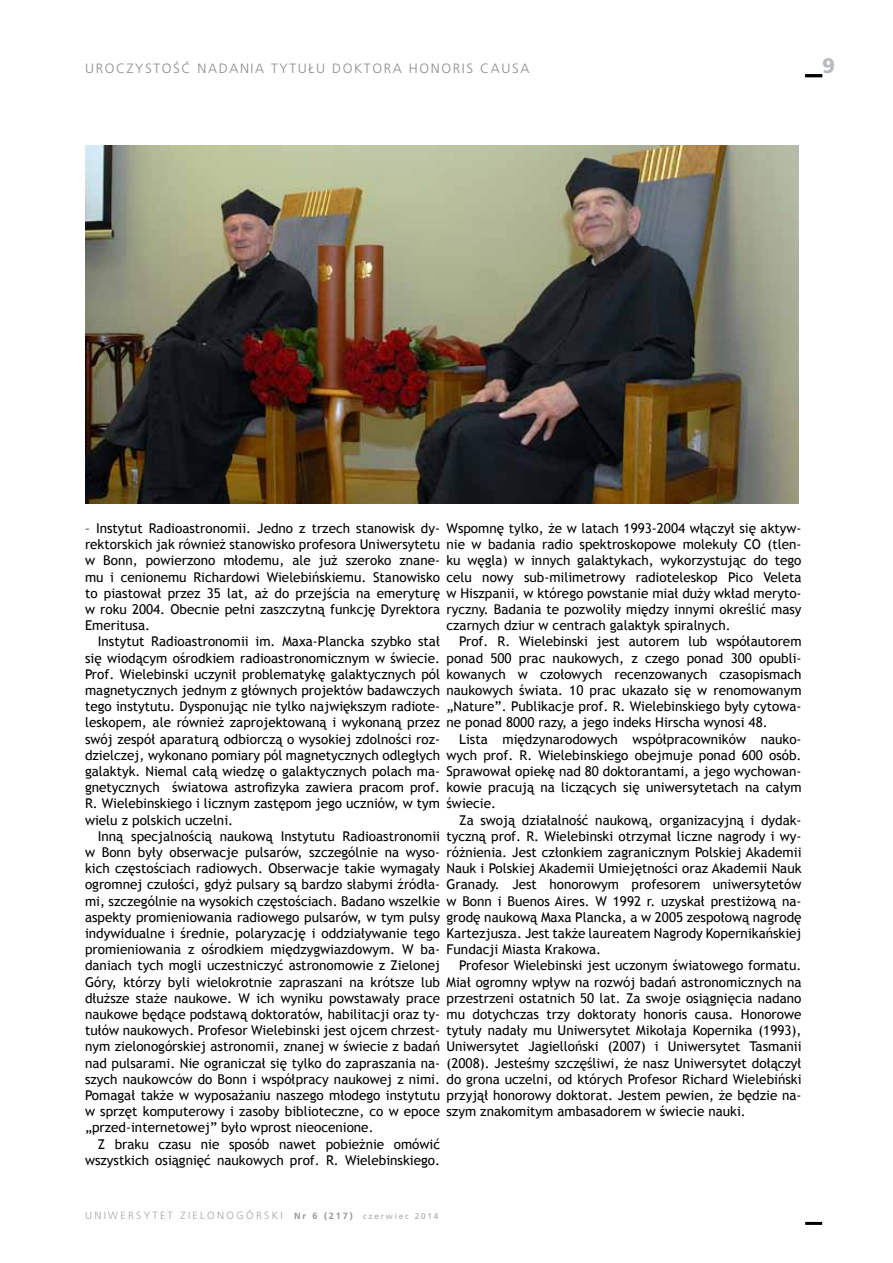
<style>
.page{position:relative;width:893px;height:1263px;background:#fff}
.page>*{position:absolute;margin:0;border:0;box-sizing:border-box;transform-origin:0 0}
.t1{font:900 21px "Frutiger LT Pro";color:#b8babc}
.t2{font:13.5px/16.2px "Trebuchet MS";color:#000;text-align:justify}
.t3{font:300 13.5px "Frutiger LT Pro";color:#8a8c8e}
.t4{font:300 10.5px "Frutiger LT Pro";letter-spacing:.22em;color:#a3a5a8}
.s1{font-weight:700;font-size:9px;color:#939597}
.s2{font-weight:400;font-size:8.25px;color:#a4a7a9}
</style>
<div class="page">
<hr style="left:805px;top:1222px;width:17px;height:3px;background:#000">
<hr style="left:805px;top:74px;width:17px;height:3px;background:#000">
<img style="left:85px;top:146px;width:713px;height:358px">
<p class="t3" style="left:85px;top:60px;width:11px">UROCZYSTOŚĆ</p>
<p class="t3" style="left:197px;top:60px;width:11px">NADANIA</p>
<p class="t3" style="left:271px;top:60px;width:10px">TYTUŁU</p>
<p class="t3" style="left:332px;top:60px;width:11px">DOKTORA</p>
<p class="t3" style="left:409px;top:60px;width:10px">HONORIS</p>
<p class="t3" style="left:480px;top:60px;width:11px">CAUSA</p>
<h1 class="t1" style="left:822px;top:53px;width:14px">9</h1>
<p class="t2" style="left:446px;top:520px;width:357px">Wspomnę tylko, że w latach 1993-2004 włączył się aktyw&shy;nie w badania radio spektroskopowe molekuły CO (tlen&shy;ku węgla) w innych galaktykach, wykorzystując do tego celu nowy sub-milimetrowy radioteleskop Pico Veleta w Hiszpanii, w którego powstanie miał duży wkład meryto&shy;ryczny. Badania te pozwoliły między innymi określić masy czarnych dziur w centrach galaktyk spiralnych.</p>
<p class="t2" style="left:446px;top:634px;width:357px;text-indent:13px">Prof. R. Wielebinski jest autorem lub współautorem ponad 500 prac naukowych, z czego ponad 300 opubli&shy;kowanych w czołowych recenzowanych czasopismach naukowych świata. 10 prac ukazało się w renomowanym „Nature”. Publikacje prof. R. Wielebinskiego były cytowa&shy;ne ponad 8000 razy, a jego indeks Hirscha wynosi 48.</p>
<p class="t2" style="left:446px;top:731px;width:357px;text-indent:13px">Lista międzynarodowych współpracowników nauko&shy;wych prof. R. Wielebinskiego obejmuje ponad 600 osób.<br>Sprawował opiekę nad 80 doktorantami, a jego wychowan&shy;kowie pracują na liczących się uniwersytetach na całym świecie.</p>
<p class="t2" style="left:446px;top:812px;width:357px;text-indent:13px">Za swoją działalność naukową, organizacyjną i dydak&shy;tyczną prof. R. Wielebinski otrzymał liczne nagrody i wy&shy;różnienia. Jest członkiem zagranicznym Polskiej Akademii Nauk i Polskiej Akademii Umiejętności oraz Akademii Nauk Granady. Jest honorowym profesorem uniwersytetów w Bonn i Buenos Aires. W 1992 r. uzyskał prestiżową na&shy;grodę naukową Maxa Plancka, a w 2005 zespołową nagrodę Kartezjusza. Jest także laureatem Nagrody Kopernikańskiej Fundacji Miasta Krakowa.</p>
<p class="t2" style="left:446px;top:958px;width:357px;text-indent:13px">Profesor Wielebinski jest uczonym światowego formatu.<br>Miał ogromny wpływ na rozwój badań astronomicznych na przestrzeni ostatnich 50 lat. Za swoje osiągnięcia nadano mu dotychczas trzy doktoraty honoris causa. Honorowe tytuły nadały mu Uniwersytet Mikołaja Kopernika (1993), Uniwersytet Jagielloński (2007) i Uniwersytet Tasmanii (2008). Jesteśmy szczęśliwi, że nasz Uniwersytet dołączył do grona uczelni, od których Profesor Richard Wielebiński przyjął honorowy doktorat. Jestem pewien, że będzie na&shy;szym znakomitym ambasadorem w świecie nauki.</p>
<p class="t2" style="left:85px;top:520px;width:357px">– Instytut Radioastronomii. Jedno z trzech stanowisk dy&shy;rektorskich jak również stanowisko profesora Uniwersytetu w Bonn, powierzono młodemu, ale już szeroko znane&shy;mu i cenionemu Richardowi Wielebińskiemu. Stanowisko to piastował przez 35 lat, aż do przejścia na emeryturę w roku 2004. Obecnie pełni zaszczytną funkcję Dyrektora Emeritusa.</p>
<p class="t2" style="left:85px;top:634px;width:357px;text-indent:13px">Instytut Radioastronomii im. Maxa-Plancka szybko stał się wiodącym ośrodkiem radioastronomicznym w świecie.<br>Prof. Wielebinski uczynił problematykę galaktycznych pól magnetycznych jednym z głównych projektów badawczych tego instytutu. Dysponując nie tylko największym radiote&shy;leskopem, ale również zaprojektowaną i wykonaną przez swój zespół aparaturą odbiorczą o wysokiej zdolności roz&shy;dzielczej, wykonano pomiary pól magnetycznych odległych galaktyk. Niemal całą wiedzę o galaktycznych polach ma&shy;gnetycznych światowa astrofizyka zawiera pracom prof.<br>R. Wielebinskiego i licznym zastępom jego uczniów, w tym wielu z polskich uczelni.</p>
<p class="t2" style="left:85px;top:828px;width:357px;text-indent:13px">Inną specjalnością naukową Instytutu Radioastronomii w Bonn były obserwacje pulsarów, szczególnie na wyso&shy;kich częstościach radiowych. Obserwacje takie wymagały ogromnej czułości, gdyż pulsary są bardzo słabymi źródła&shy;mi, szczególnie na wysokich częstościach. Badano wszelkie aspekty promieniowania radiowego pulsarów, w tym pulsy indywidualne i średnie, polaryzację i oddziaływanie tego promieniowania z ośrodkiem międzygwiazdowym. W ba&shy;daniach tych mogli uczestniczyć astronomowie z Zielonej Góry, którzy byli wielokrotnie zapraszani na krótsze lub dłuższe staże naukowe. W ich wyniku powstawały prace naukowe będące podstawą doktoratów, habilitacji oraz ty&shy;tułów naukowych. Profesor Wielebinski jest ojcem chrzest&shy;nym zielonogórskiej astronomii, znanej w świecie z badań nad pulsarami. Nie ograniczał się tylko do zapraszania na&shy;szych naukowców do Bonn i współpracy naukowej z nimi.<br>Pomagał także w wyposażaniu naszego młodego instytutu w sprzęt komputerowy i zasoby biblioteczne, co w epoce „przed-internetowej” było wprost nieocenione.</p>
<p class="t2" style="left:85px;top:1136px;width:357px;text-align:right">Z braku czasu nie sposób nawet pobieżnie omówić wszystkich osiągnięć naukowych prof. R. Wielebinskiego.</p>
<p class="t4" style="left:85px;top:1209px;width:355px">UNIWERSYTET ZIELONOGÓRSKI <span class="s1">Nr 6 (217)</span> <span class="s2">czerwiec 2014</span></p>
</div>
